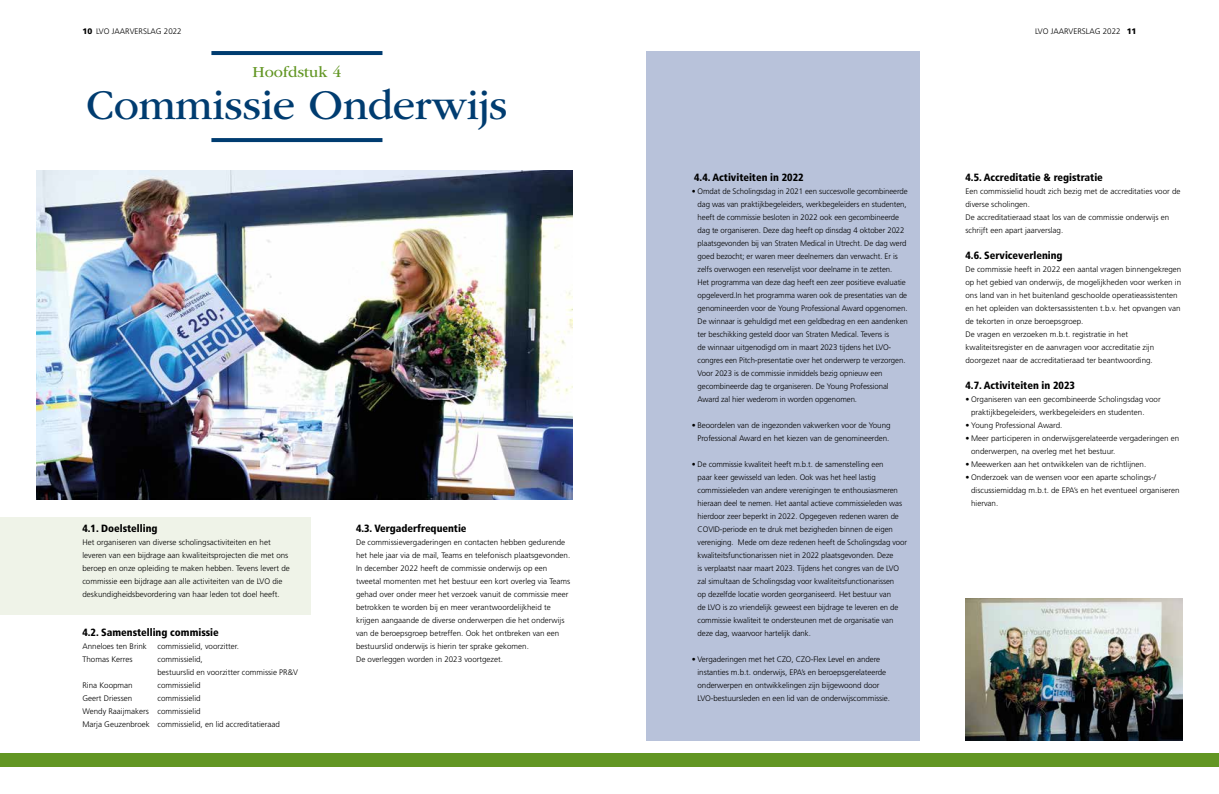
<style>
.page{position:relative;width:1219px;height:794px;background:#fff}
.page>*{position:absolute;margin:0;border:0;box-sizing:border-box;transform-origin:0 0}
.t1{font:44px "ITC Garamond Std";letter-spacing:-.01em;color:#003c70}
.t2{font:16px "ITC Garamond Std";color:#629623}
.t3{font:900 condensed 10.5px "Frutiger LT Std";color:#000}
.t4{font:300 8px/13px "Frutiger LT Std";letter-spacing:-.01em;color:#000}
.s1{font-weight:900}
</style>
<div class="page">
<div style="left:0;top:753px;width:1219px;height:13px;background:#629623"></div>
<div style="left:646px;top:51px;width:274px;height:689px;background:#b8c2da"></div>
<div style="left:0;top:517px;width:310px;height:97px;background:#eff3e8"></div>
<hr style="left:211px;top:51px;width:171px;height:4px;background:#003c70">
<svg style="left:211px;top:138px;width:171px;height:4px"></svg>
<img style="left:37px;top:170px;width:536px;height:329px">
<img style="left:965px;top:598px;width:217px;height:142px">
<p class="t4" style="left:82px;top:25px;width:101px"><span class="s1">10</span> LVO JAARVERSLAG 2022</p>
<p class="t4" style="left:1035px;top:25px;width:103px">LVO JAARVERSLAG 2022 <span class="s1">11</span></p>
<h2 class="t2" style="left:252px;top:63px;width:90px">Hoofdstuk 4</h2>
<h1 class="t1" style="left:86px;top:81px;width:423px">Commissie Onderwijs</h1>
<h3 class="t3" style="left:82px;top:522px;width:77px">4.1. Doelstelling</h3>
<p class="t4" style="left:82px;top:536px;width:209px">Het organiseren van diverse scholingsactiviteiten en het leveren van een bijdrage aan kwaliteitsprojecten die met ons beroep en onze opleiding te maken hebben. Tevens levert de commissie een bijdrage aan alle activiteiten van de LVO die deskundigheidsbevordering van haar leden tot doel heeft.</p>
<h3 class="t3" style="left:82px;top:626px;width:138px">4.2. Samenstelling commissie</h3>
<p class="t4" style="left:82px;top:640px;width:66px">Anneloes ten Brink</p>
<p class="t4" style="left:157px;top:640px;width:83px">commissielid, voorzitter.</p>
<p class="t4" style="left:82px;top:653px;width:52px">Thomas Kerres</p>
<p class="t4" style="left:157px;top:653px;width:142px">commissielid,<br>bestuurslid en voorzitter commissie PR&amp;V</p>
<p class="t4" style="left:82px;top:679px;width:52px">Rina Koopman</p>
<p class="t4" style="left:157px;top:679px;width:45px">commissielid</p>
<p class="t4" style="left:82px;top:692px;width:51px">Geert Driessen</p>
<p class="t4" style="left:82px;top:692px;width:199px;text-indent:75px">commissielid<br>Wendy Raaijmakers commissielid<br>Marja Geuzenbroek commissielid, en lid accreditatieraad</p>
<h3 class="t3" style="left:356px;top:522px;width:112px">4.3. Vergaderfrequentie</h3>
<p class="t4" style="left:356px;top:536px;width:216px">De commissievergaderingen en contacten hebben gedurende het hele jaar via de mail, Teams en telefonisch plaatsgevonden.<br>In december 2022 heeft de commissie onderwijs op een tweetal momenten met het bestuur een kort overleg via Teams gehad over onder meer het verzoek vanuit de commissie meer betrokken te worden bij en meer verantwoordelijkheid te krijgen aangaande de diverse onderwerpen die het onderwijs van de beroepsgroep betreffen. Ook het ontbreken van een bestuurslid onderwijs is hierin ter sprake gekomen.<br>De overleggen worden in 2023 voortgezet.</p>
<h3 class="t3" style="left:694px;top:171px;width:111px">4.4. Activiteiten in 2022</h3>
<p class="t4" style="left:698px;top:185px;width:212px;text-indent:-6px">• Omdat de Scholingsdag in 2021 een succesvolle gecombineerde dag was van praktijkbegeleiders, werkbegeleiders en studenten, heeft de commissie besloten in 2022 ook een gecombineerde dag te organiseren. Deze dag heeft op dinsdag 4 oktober 2022 plaatsgevonden bij van Straten Medical in Utrecht. De dag werd goed bezocht; er waren meer deelnemers dan verwacht. Er is zelfs overwogen een reservelijst voor deelname in te zetten.<br>Het programma van deze dag heeft een zeer positieve evaluatie opgeleverd.In het programma waren ook de presentaties van de genomineerden voor de Young Professional Award opgenomen.<br>De winnaar is gehuldigd met een geldbedrag en een aandenken ter beschikking gesteld door van Straten Medical. Tevens is<br>de winnaar uitgenodigd om in maart 2023 tijdens het LVO&shy;congres een Pitch-presentatie over het onderwerp te verzorgen.<br>Voor 2023 is de commissie inmiddels bezig opnieuw een gecombineerde dag te organiseren. De Young Professional Award zal hier wederom in worden opgenomen.</p>
<p class="t4" style="left:692px;top:419px;width:200px;text-align:center">• Beoordelen van de ingezonden vakwerken voor de Young<br>Professional Award en het kiezen van de genomineerden.</p>
<p class="t4" style="left:698px;top:458px;width:211px;text-indent:-6px">• De commissie kwaliteit heeft m.b.t. de samenstelling een<br>paar keer gewisseld van leden. Ook was het heel lastig commissieleden van andere verenigingen te enthousiasmeren hieraan deel te nemen. Het aantal actieve commissieleden was hierdoor zeer beperkt in 2022. Opgegeven redenen waren de COVID-periode en te druk met bezigheden binnen de eigen vereniging. Mede om deze redenen heeft de Scholingsdag voor kwaliteitsfunctionarissen niet in 2022 plaatsgevonden. Deze<br>is verplaatst naar maart 2023. Tijdens het congres van de LVO zal simultaan de Scholingsdag voor kwaliteitsfunctionarissen<br>op dezelfde locatie worden georganiseerd. Het bestuur van<br>de LVO is zo vriendelijk geweest een bijdrage te leveren en de commissie kwaliteit te ondersteunen met de organisatie van deze dag, waarvoor hartelijk dank.</p>
<p class="t4" style="left:698px;top:653px;width:194px;text-indent:-6px">• Vergaderingen met het CZO, CZO-Flex Level en andere instanties m.b.t. onderwijs, EPA’s en beroepsgerelateerde onderwerpen en ontwikkelingen zijn bijgewoond door LVO-bestuursleden en een lid van de onderwijscommissie.</p>
<h3 class="t3" style="left:965px;top:171px;width:139px">4.5. Accreditatie &amp; registratie</h3>
<p class="t4" style="left:965px;top:185px;width:216px">Een commissielid houdt zich bezig met de accreditaties voor de diverse scholingen.<br>De accreditatieraad staat los van de commissie onderwijs en schrijft een apart jaarverslag.</p>
<h3 class="t3" style="left:965px;top:249px;width:99px">4.6. Serviceverlening</h3>
<p class="t4" style="left:965px;top:263px;width:217px">De commissie heeft in 2022 een aantal vragen binnengekregen op het gebied van onderwijs, de mogelijkheden voor werken in ons land van in het buitenland geschoolde operatieassistenten en het opleiden van doktersassistenten t.b.v. het opvangen van de tekorten in onze beroepsgroep.<br>De vragen en verzoeken m.b.t. registratie in het kwaliteitsregister en de aanvragen voor accreditatie zijn doorgezet naar de accreditatieraad ter beantwoording.</p>
<h3 class="t3" style="left:965px;top:379px;width:111px">4.7. Activiteiten in 2023</h3>
<p class="t4" style="left:971px;top:393px;width:191px;text-indent:-6px">• Organiseren van een gecombineerde Scholingsdag voor praktijkbegeleiders, werkbegeleiders en studenten.</p>
<p class="t4" style="left:965px;top:419px;width:98px">• Young Professional Award.</p>
<p class="t4" style="left:971px;top:432px;width:210px;text-indent:-6px">• Meer participeren in onderwijsgerelateerde vergaderingen en onderwerpen, na overleg met het bestuur.</p>
<p class="t4" style="left:965px;top:458px;width:182px">• Meewerken aan het ontwikkelen van de richtlijnen.</p>
<p class="t4" style="left:971px;top:471px;width:210px;text-indent:-6px">• Onderzoek van de wensen voor een aparte scholings-/ discussiemiddag m.b.t. de EPA’s en het eventueel organiseren hiervan.</p>
</div>
